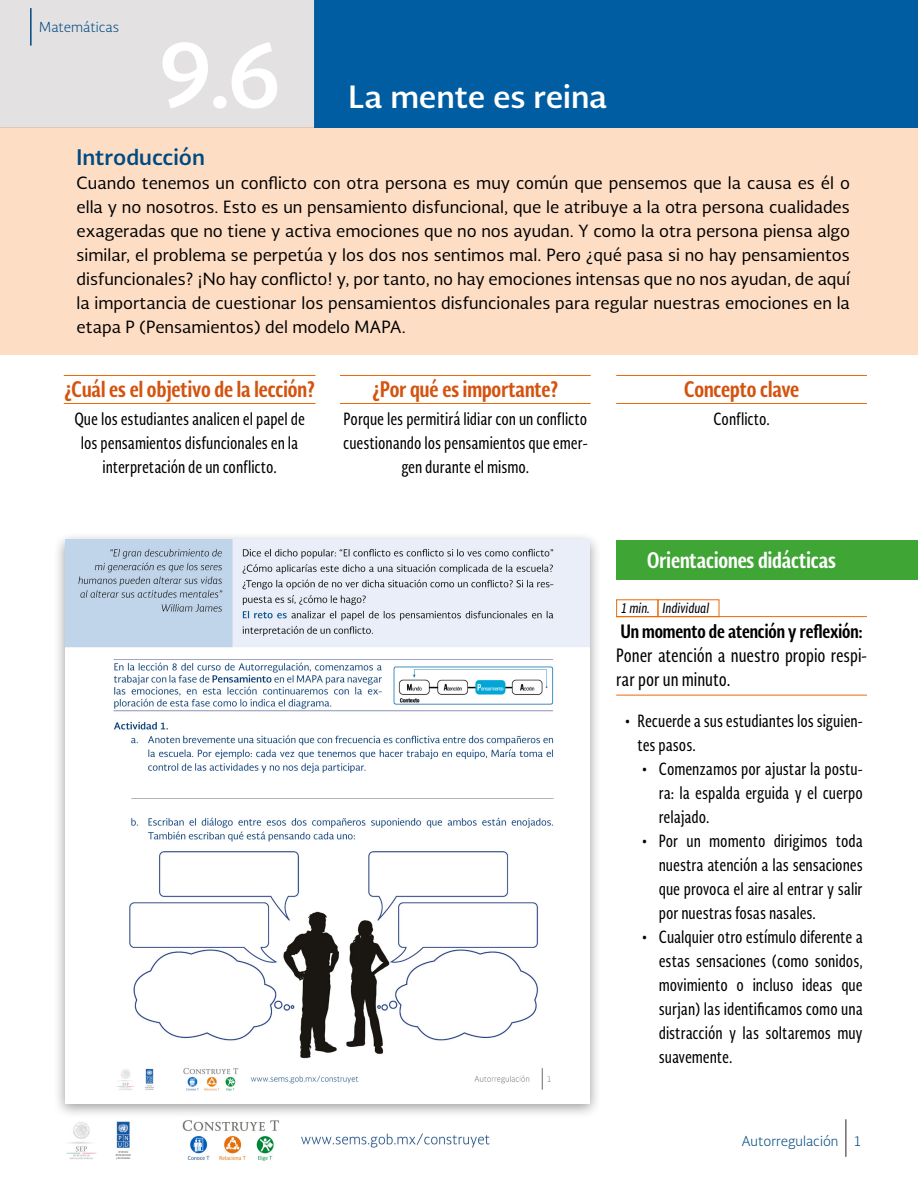
<style>
.page{position:relative;width:918px;height:1188px;background:#fff}
.page>*{position:absolute;margin:0;border:0;box-sizing:border-box;transform-origin:0 0}
.t1{font:700 90px "Soberana Sans";color:#fff}
.t2{font:700 30px "Soberana Sans";color:#fff}
.t3{font:700 21px "Soberana Sans Condensed";color:#d3530f}
.t4{font:700 21px "Soberana Sans Condensed";color:#fff}
.t5{font:700 21px "Soberana Sans";color:#004a81}
.t6{font:18px/24px "Soberana Sans Condensed";color:#000}
.t7{font:700 18px "Soberana Sans Condensed";color:#000}
.t8{font:16.5px/24px "Soberana Sans Condensed";color:#000;text-align:justify}
.t9{font:16.5px/24px "Soberana Sans";color:#000;text-align:justify}
.t10{font:300 13.5px "Soberana Sans";color:#004a81}
.t11{font:italic 13.5px "Soberana Sans Condensed";color:#000}
</style>
<div class="page">
<hr style="left:845px;top:1119px;width:2px;height:38px;background:#716a6e">
<img style="left:66px;top:1120px;width:424px;height:41px">
<hr style="left:616px;top:616px;width:251px;height:1px;background:#ec6907">
<hr style="left:616px;top:695px;width:251px;height:1px;background:#ec6907">
<div style="left:0;top:128px;width:918px;height:227px;background:#fdddc4"></div>
<div style="left:315px;top:0;width:603px;height:128px;background:#005da1"></div>
<div style="left:0;top:0;width:315px;height:128px;background:#e3e1e2"></div>
<hr style="left:64px;top:375px;width:251px;height:1px;background:#ec6907">
<hr style="left:64px;top:403px;width:251px;height:1px;background:#ec6907">
<div style="left:53px;top:531px;width:549px;height:588px;background:#000;opacity:.4"></div>
<img style="left:65px;top:540px;width:525px;height:563px">
<hr style="left:340px;top:375px;width:251px;height:1px;background:#ec6907">
<hr style="left:340px;top:403px;width:251px;height:1px;background:#ec6907">
<hr style="left:616px;top:375px;width:251px;height:1px;background:#ec6907">
<hr style="left:616px;top:403px;width:251px;height:1px;background:#ec6907">
<div style="left:616px;top:540px;width:302px;height:40px;background:#3fa535"></div>
<hr style="left:30px;top:8px;width:2px;height:38px;background:#004a81">
<div style="left:658px;top:599px;width:61px;height:18px;border:1px solid #ec6907"></div>
<div style="left:616px;top:599px;width:42px;height:18px;border:1px solid #ec6907"></div>
<p class="t10" style="left:39px;top:18px;width:81px">Matemáticas</p>
<h1 class="t1" style="left:156px;top:13px;width:129px">9.6</h1>
<h2 class="t2" style="left:349px;top:77px;width:260px">La mente es reina</h2>
<p class="t5" style="left:77px;top:143px;width:130px">Introducción</p>
<p class="t9" style="left:77px;top:171px;width:775px">Cuando tenemos un conflicto con otra persona es muy común que pensemos que la causa es él o ella y no nosotros. Esto es un pensamiento disfuncional, que le atribuye a la otra persona cualidades exageradas que no tiene y activa emociones que no nos ayudan. Y como la otra persona piensa algo similar, el problema se perpetúa y los dos nos sentimos mal. Pero ¿qué pasa si no hay pensamientos disfuncionales? ¡No hay conflicto! y, por tanto, no hay emociones intensas que no nos ayudan, de aquí la importancia de cuestionar los pensamientos disfuncionales para regular nuestras emociones en la etapa P (Pensamientos) del modelo MAPA.</p>
<p class="t3" style="left:64px;top:375px;width:252px">¿Cuál es el objetivo de la lección?</p>
<p class="t8" style="left:74px;top:407px;width:232px;text-align:center">Que los estudiantes analicen el papel de los pensamientos disfuncionales en la interpretación de un conflicto.</p>
<p class="t3" style="left:372px;top:375px;width:187px">¿Por qué es importante?</p>
<p class="t8" style="left:343px;top:407px;width:246px;text-align:center">Porque les permitirá lidiar con un conflicto cuestionando los pensamientos que emer&shy;gen durante el mismo.</p>
<p class="t3" style="left:684px;top:375px;width:117px">Concepto clave</p>
<p class="t8" style="left:713px;top:407px;width:58px">Conflicto.</p>
<p class="t4" style="left:647px;top:546px;width:190px">Orientaciones didácticas</p>
<p class="t11" style="left:621px;top:599px;width:90px">1 min. Individual</p>
<p class="t7" style="left:621px;top:619px;width:243px">Un momento de atención y reflexión:</p>
<p class="t6" style="left:616px;top:643px;width:252px">Poner atención a nuestro propio respi&shy;rar por un minuto.</p>
<p class="t8" style="left:638px;top:709px;width:227px;text-indent:-13px">• Recuerde a sus estudiantes los siguien&shy;tes pasos.</p>
<p class="t8" style="left:659px;top:757px;width:205px;text-indent:-17px">• Comenzamos por ajustar la postu&shy;ra: la espalda erguida y el cuerpo relajado.</p>
<p class="t8" style="left:659px;top:829px;width:205px;text-indent:-17px">• Por un momento dirigimos toda nuestra atención a las sensaciones que provoca el aire al entrar y salir por nuestras fosas nasales.</p>
<p class="t8" style="left:659px;top:925px;width:205px;text-indent:-17px">• Cualquier otro estímulo diferente a estas sensaciones (como sonidos, movimiento o incluso ideas que surjan) las identificamos como una distracción y las soltaremos muy suavemente.</p>
<p class="t10" style="left:741px;top:1132px;width:99px">Autorregulación</p>
<p class="t10" style="left:853px;top:1132px;width:10px">1</p>
</div>
